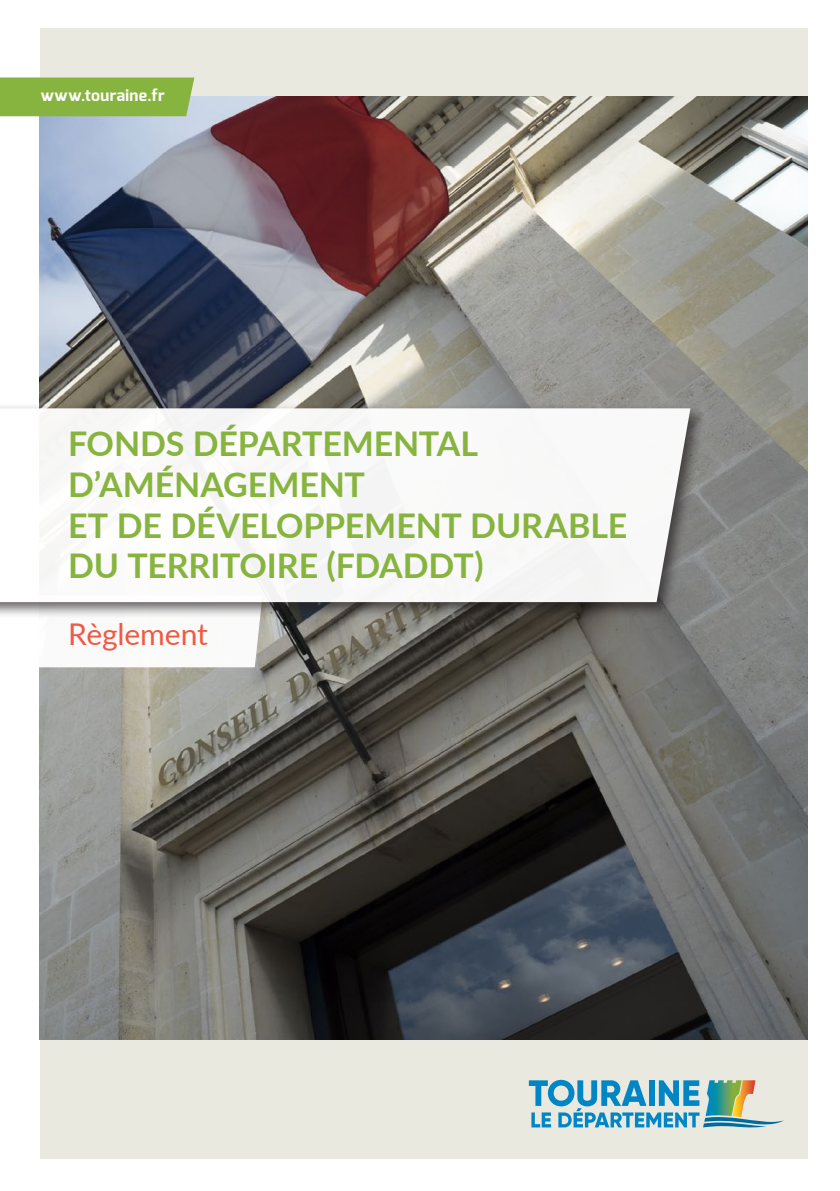
<style>
.page{position:relative;width:840px;height:1191px;background:#fff}
.page>*{position:absolute;margin:0;border:0;box-sizing:border-box;transform-origin:0 0}
.t1{font:700 34px/40.8px "Lato";letter-spacing:-.005em;color:#87b43f}
.t2{font:30px "Lato";letter-spacing:-.005em;color:#f05944}
.t3{font:700 16px "Exo";letter-spacing:.025em;color:#fff}
</style>
<div class="page">
<div style="left:40px;top:28px;width:766px;height:1130px;background:#e9e9df"></div>
<img style="left:40px;top:97px;width:766px;height:942px">
<svg style="left:528px;top:1079px;width:255px;height:49px"></svg>
<div style="left:0;top:77px;width:194px;height:39px;background:#87b43f"></div>
<div style="left:40px;top:619px;width:222px;height:48px;background:#fafafa"></div>
<div style="left:0;top:403px;width:706px;height:216px;background:#231f20;opacity:.75"></div>
<div style="left:0;top:408px;width:690px;height:194px;background:#f9f9f9"></div>
<p class="t3" style="left:41px;top:85px;width:126px">www.touraine.fr</p>
<p class="t1" style="left:68px;top:422px;width:560px">FONDS DÉPARTEMENTAL<br>D’AMÉNAGEMENT<br>ET DE DÉVELOPPEMENT DURABLE<br>DU TERRITOIRE (FDADDT)</p>
<p class="t2" style="left:68px;top:612px;width:141px">Règlement</p>
</div>
